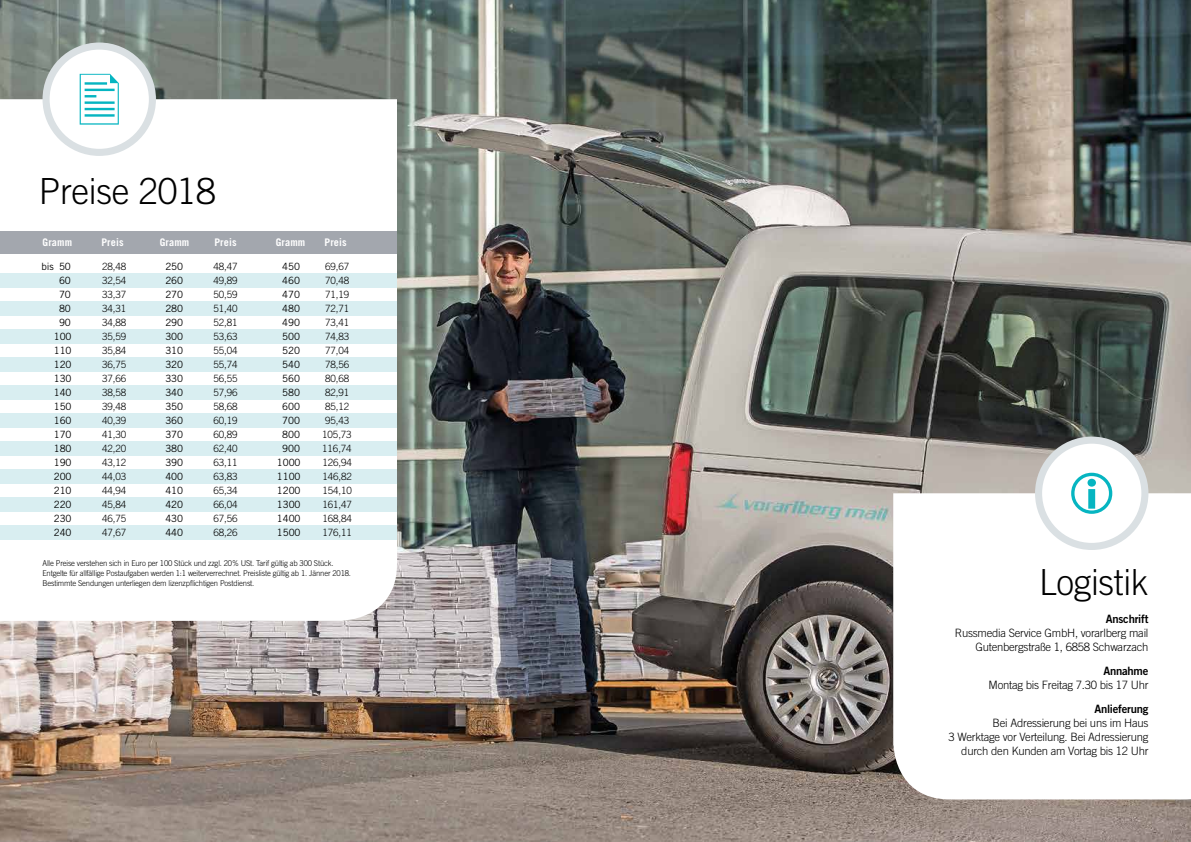
<style>
.page{position:relative;width:1191px;height:842px;background:#fff}
.page>*{position:absolute;margin:0;border:0;box-sizing:border-box;transform-origin:0 0}
.t1{font:300 36px "Trade Gothic";letter-spacing:-.01em;color:#000}
.t2{font:300 11.5px/14px "Trade Gothic";letter-spacing:-.02em;color:#000;text-align:right}
.t3{font:11.5px "Trade Gothic Bold Two";letter-spacing:-.02em;color:#000}
.t4{font:700 10.5px "Trade Gothic";letter-spacing:.01em;color:#fff}
.t5{font:300 10px "Trade Gothic";letter-spacing:-.01em;color:#000}
.t6{font:10px "Trade Gothic";letter-spacing:-.01em;color:#000}
.t7{font:10px "Trade Gothic Bold Two";letter-spacing:-.01em;color:#fff}
.t8{font:300 8px/10px "Trade Gothic";letter-spacing:-.02em;color:#000;scale:.96 1}
</style>
<div class="page">
<img style="left:0;top:0;width:1191px;height:842px">
<svg style="left:893px;top:493px;width:298px;height:306px"></svg>
<svg style="left:0;top:99px;width:397px;height:522px"></svg>
<div style="left:43px;top:43px;width:113px;height:113px;background:#dae0e3;border-radius:50%"></div>
<div style="left:50px;top:50px;width:99px;height:99px;background:#fff;border-radius:50%"></div>
<svg style="left:80px;top:74px;width:39px;height:51px"></svg>
<div style="left:0;top:231px;width:397px;height:23px;background:#a3a7ae"></div>
<div style="left:0;top:273px;width:397px;height:15px;background:#d9eef1"></div>
<div style="left:0;top:301px;width:397px;height:15px;background:#d9eef1"></div>
<div style="left:0;top:329px;width:397px;height:15px;background:#d9eef1"></div>
<div style="left:0;top:357px;width:397px;height:15px;background:#d9eef1"></div>
<div style="left:0;top:385px;width:397px;height:14px;background:#d9eef1"></div>
<div style="left:0;top:413px;width:397px;height:14px;background:#d9eef1"></div>
<div style="left:0;top:441px;width:397px;height:14px;background:#d9eef1"></div>
<div style="left:0;top:469px;width:397px;height:14px;background:#d9eef1"></div>
<div style="left:0;top:497px;width:397px;height:14px;background:#d9eef1"></div>
<div style="left:0;top:525px;width:397px;height:14px;background:#d9eef1"></div>
<div style="left:1035px;top:437px;width:113px;height:113px;background:#dae0e3;border-radius:50%"></div>
<div style="left:1042px;top:444px;width:99px;height:99px;background:#fff;border-radius:50%"></div>
<svg style="left:1071px;top:473px;width:41px;height:41px"></svg>
<h1 class="t1" style="left:39px;top:170px;width:178px">Preise 2018</h1>
<p class="t4" style="left:43px;top:236px;width:31px">Gramm</p>
<p class="t4" style="left:101px;top:236px;width:24px">Preis</p>
<p class="t4" style="left:160px;top:236px;width:31px">Gramm</p>
<p class="t4" style="left:214px;top:236px;width:24px">Preis</p>
<p class="t4" style="left:276px;top:236px;width:31px">Gramm</p>
<p class="t4" style="left:324px;top:236px;width:24px">Preis</p>
<p class="t7" style="left:43px;top:237px;width:35px">Gewicht</p>
<p class="t7" style="left:99px;top:237px;width:22px">Preis</p>
<p class="t7" style="left:154px;top:237px;width:35px">Gewicht</p>
<p class="t7" style="left:211px;top:237px;width:22px">Preis</p>
<p class="t7" style="left:265px;top:237px;width:35px">Gewicht</p>
<p class="t7" style="left:322px;top:237px;width:22px">Preis</p>
<p class="t6" style="left:59px;top:260px;width:13px">50</p>
<p class="t5" style="left:102px;top:261px;width:26px">28,48</p>
<p class="t6" style="left:59px;top:274px;width:13px">60</p>
<p class="t5" style="left:102px;top:275px;width:26px">32,54</p>
<p class="t6" style="left:59px;top:288px;width:13px">70</p>
<p class="t5" style="left:102px;top:289px;width:26px">33,37</p>
<p class="t6" style="left:59px;top:302px;width:13px">80</p>
<p class="t5" style="left:102px;top:303px;width:26px">34,31</p>
<p class="t6" style="left:59px;top:316px;width:13px">90</p>
<p class="t5" style="left:102px;top:317px;width:26px">34,88</p>
<p class="t6" style="left:54px;top:330px;width:19px">100</p>
<p class="t5" style="left:102px;top:331px;width:26px">35,59</p>
<p class="t6" style="left:54px;top:344px;width:19px">110</p>
<p class="t5" style="left:102px;top:345px;width:26px">35,84</p>
<p class="t6" style="left:54px;top:358px;width:19px">120</p>
<p class="t5" style="left:102px;top:359px;width:26px">36,75</p>
<p class="t6" style="left:54px;top:372px;width:19px">130</p>
<p class="t5" style="left:102px;top:373px;width:26px">37,66</p>
<p class="t6" style="left:54px;top:386px;width:19px">140</p>
<p class="t5" style="left:102px;top:387px;width:26px">38,58</p>
<p class="t6" style="left:54px;top:400px;width:19px">150</p>
<p class="t5" style="left:102px;top:401px;width:26px">39,48</p>
<p class="t6" style="left:54px;top:414px;width:19px">160</p>
<p class="t5" style="left:102px;top:415px;width:26px">40,39</p>
<p class="t6" style="left:54px;top:428px;width:19px">170</p>
<p class="t5" style="left:102px;top:429px;width:26px">41,30</p>
<p class="t6" style="left:54px;top:442px;width:19px">180</p>
<p class="t5" style="left:102px;top:443px;width:26px">42,20</p>
<p class="t6" style="left:54px;top:456px;width:19px">190</p>
<p class="t5" style="left:102px;top:457px;width:26px">43,12</p>
<p class="t6" style="left:54px;top:470px;width:19px">200</p>
<p class="t5" style="left:102px;top:471px;width:26px">44,03</p>
<p class="t6" style="left:54px;top:484px;width:19px">210</p>
<p class="t5" style="left:102px;top:485px;width:26px">44,94</p>
<p class="t6" style="left:54px;top:498px;width:19px">220</p>
<p class="t5" style="left:102px;top:499px;width:26px">45,84</p>
<p class="t6" style="left:54px;top:512px;width:19px">230</p>
<p class="t5" style="left:102px;top:513px;width:26px">46,75</p>
<p class="t6" style="left:54px;top:526px;width:19px">240</p>
<p class="t5" style="left:102px;top:527px;width:26px">47,67</p>
<p class="t6" style="left:42px;top:260px;width:14px">bis</p>
<p class="t6" style="left:282px;top:260px;width:19px">450</p>
<p class="t5" style="left:325px;top:261px;width:26px">69,67</p>
<p class="t6" style="left:282px;top:274px;width:19px">460</p>
<p class="t5" style="left:325px;top:275px;width:26px">70,48</p>
<p class="t6" style="left:282px;top:288px;width:19px">470</p>
<p class="t5" style="left:325px;top:289px;width:26px">71,19</p>
<p class="t6" style="left:282px;top:302px;width:19px">480</p>
<p class="t5" style="left:325px;top:303px;width:26px">72,71</p>
<p class="t6" style="left:282px;top:316px;width:19px">490</p>
<p class="t5" style="left:325px;top:317px;width:26px">73,41</p>
<p class="t6" style="left:282px;top:330px;width:19px">500</p>
<p class="t5" style="left:325px;top:331px;width:26px">74,83</p>
<p class="t6" style="left:282px;top:344px;width:19px">520</p>
<p class="t5" style="left:325px;top:345px;width:26px">77,04</p>
<p class="t6" style="left:282px;top:358px;width:19px">540</p>
<p class="t5" style="left:325px;top:359px;width:26px">78,56</p>
<p class="t6" style="left:282px;top:372px;width:19px">560</p>
<p class="t5" style="left:325px;top:373px;width:26px">80,68</p>
<p class="t6" style="left:282px;top:386px;width:19px">580</p>
<p class="t5" style="left:325px;top:387px;width:26px">82,91</p>
<p class="t6" style="left:282px;top:400px;width:19px">600</p>
<p class="t5" style="left:325px;top:401px;width:26px">85,12</p>
<p class="t6" style="left:282px;top:414px;width:19px">700</p>
<p class="t5" style="left:325px;top:415px;width:26px">95,43</p>
<p class="t6" style="left:282px;top:428px;width:19px">800</p>
<p class="t5" style="left:322px;top:429px;width:31px">105,73</p>
<p class="t6" style="left:282px;top:442px;width:19px">900</p>
<p class="t5" style="left:322px;top:443px;width:31px">116,74</p>
<p class="t6" style="left:277px;top:456px;width:25px">1000</p>
<p class="t5" style="left:322px;top:457px;width:31px">126,94</p>
<p class="t6" style="left:277px;top:470px;width:25px">1100</p>
<p class="t5" style="left:322px;top:471px;width:31px">146,82</p>
<p class="t6" style="left:277px;top:484px;width:25px">1200</p>
<p class="t5" style="left:322px;top:485px;width:31px">154,10</p>
<p class="t6" style="left:277px;top:498px;width:25px">1300</p>
<p class="t5" style="left:322px;top:499px;width:31px">161,47</p>
<p class="t6" style="left:277px;top:512px;width:25px">1400</p>
<p class="t5" style="left:322px;top:513px;width:31px">168,84</p>
<p class="t6" style="left:277px;top:526px;width:25px">1500</p>
<p class="t5" style="left:322px;top:527px;width:31px">176,11</p>
<p class="t6" style="left:165px;top:260px;width:19px">250</p>
<p class="t5" style="left:213px;top:261px;width:26px">48,47</p>
<p class="t6" style="left:165px;top:274px;width:19px">260</p>
<p class="t5" style="left:213px;top:275px;width:26px">49,89</p>
<p class="t6" style="left:165px;top:288px;width:19px">270</p>
<p class="t5" style="left:213px;top:289px;width:26px">50,59</p>
<p class="t6" style="left:165px;top:302px;width:19px">280</p>
<p class="t5" style="left:213px;top:303px;width:26px">51,40</p>
<p class="t6" style="left:165px;top:316px;width:19px">290</p>
<p class="t5" style="left:213px;top:317px;width:26px">52,81</p>
<p class="t6" style="left:165px;top:330px;width:19px">300</p>
<p class="t5" style="left:213px;top:331px;width:26px">53,63</p>
<p class="t6" style="left:165px;top:344px;width:19px">310</p>
<p class="t5" style="left:213px;top:345px;width:26px">55,04</p>
<p class="t6" style="left:165px;top:358px;width:19px">320</p>
<p class="t5" style="left:213px;top:359px;width:26px">55,74</p>
<p class="t6" style="left:165px;top:372px;width:19px">330</p>
<p class="t5" style="left:213px;top:373px;width:26px">56,55</p>
<p class="t6" style="left:165px;top:386px;width:19px">340</p>
<p class="t5" style="left:213px;top:387px;width:26px">57,96</p>
<p class="t6" style="left:165px;top:400px;width:19px">350</p>
<p class="t5" style="left:213px;top:401px;width:26px">58,68</p>
<p class="t6" style="left:165px;top:414px;width:19px">360</p>
<p class="t5" style="left:213px;top:415px;width:26px">60,19</p>
<p class="t6" style="left:165px;top:428px;width:19px">370</p>
<p class="t5" style="left:213px;top:429px;width:26px">60,89</p>
<p class="t6" style="left:165px;top:442px;width:19px">380</p>
<p class="t5" style="left:213px;top:443px;width:26px">62,40</p>
<p class="t6" style="left:165px;top:456px;width:19px">390</p>
<p class="t5" style="left:213px;top:457px;width:26px">63,11</p>
<p class="t6" style="left:165px;top:470px;width:19px">400</p>
<p class="t5" style="left:213px;top:471px;width:26px">63,83</p>
<p class="t6" style="left:165px;top:484px;width:19px">410</p>
<p class="t5" style="left:213px;top:485px;width:26px">65,34</p>
<p class="t6" style="left:165px;top:498px;width:19px">420</p>
<p class="t5" style="left:213px;top:499px;width:26px">66,04</p>
<p class="t6" style="left:165px;top:512px;width:19px">430</p>
<p class="t5" style="left:213px;top:513px;width:26px">67,56</p>
<p class="t6" style="left:165px;top:526px;width:19px">440</p>
<p class="t5" style="left:213px;top:527px;width:26px">68,26</p>
<p class="t8" style="left:43px;top:558px;width:323px">Alle Preise verstehen sich in Euro per 100 Stück und zzgl. 20% USt. Tarif gültig ab 300 Stück.<br>Entgelte für allfällige Postaufgaben werden 1:1 weiterverrechnet. Preisliste gültig ab 1. Jänner 2018.<br>Bestimmte Sendungen unterliegen dem lizenzpflichtigen Postdienst.</p>
<h1 class="t1" style="left:1039px;top:561px;width:111px">Logistik</h1>
<p class="t3" style="left:1105px;top:612px;width:44px">Anschrift</p>
<p class="t2" style="left:954px;top:626px;width:195px">Russmedia Service GmbH, vorarlberg mail<br>Gutenbergstraße 1, 6858 Schwarzach</p>
<p class="t3" style="left:1103px;top:664px;width:46px">Annahme</p>
<p class="t2" style="left:988px;top:678px;width:161px">Montag bis Freitag 7.30 bis 17 Uhr</p>
<p class="t3" style="left:1094px;top:702px;width:56px">Anlieferung</p>
<p class="t2" style="left:948px;top:716px;width:201px">Bei Adressierung bei uns im Haus<br>3 Werktage vor Verteilung. Bei Adressierung durch den Kunden am Vortag bis 12 Uhr</p>
</div>
